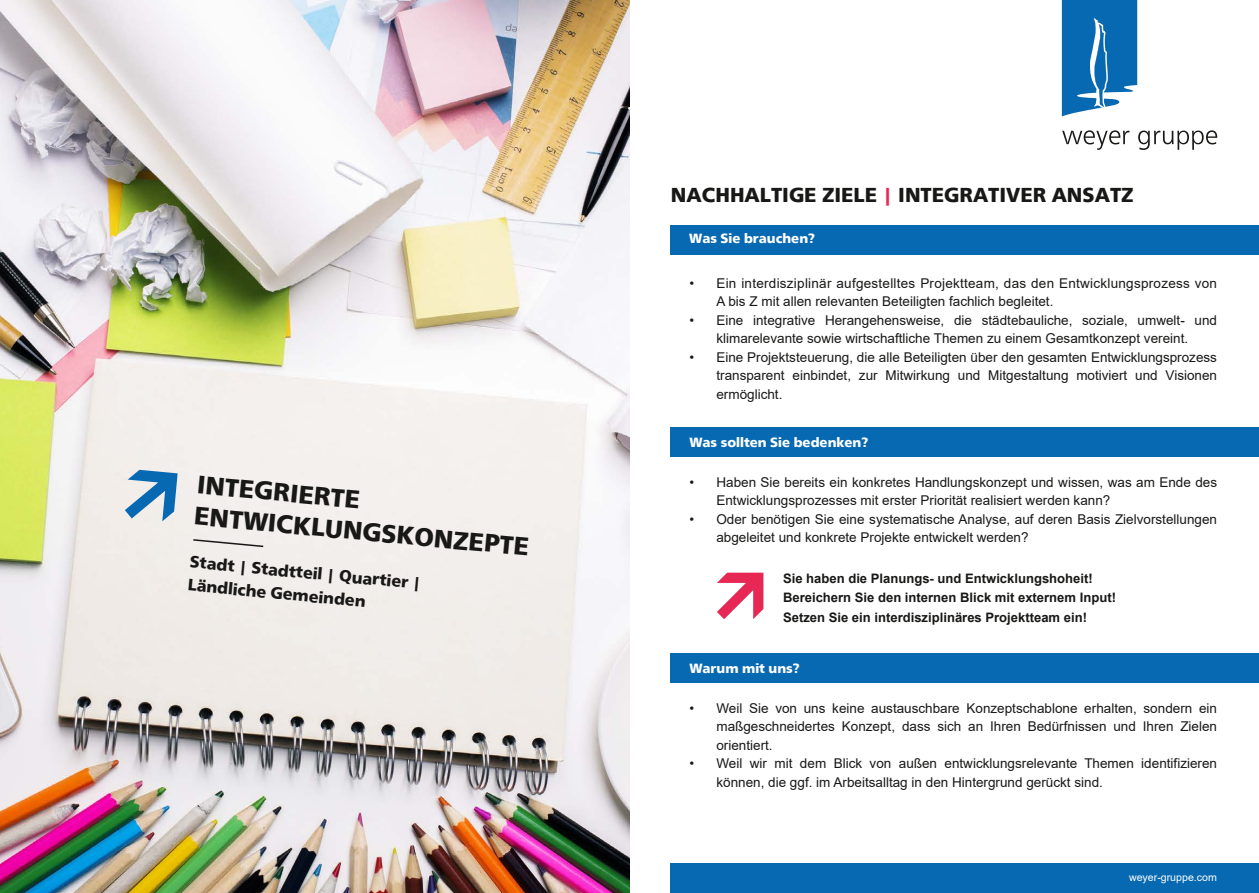
<style>
.page{position:relative;width:1259px;height:893px;background:#fff}
.page>*{position:absolute;margin:0;border:0;box-sizing:border-box;transform-origin:0 0}
.t1{font:800 26.25px/32px "Front Page Baltic";color:#181817}
.t2{font:800 21px "Front Page Baltic";color:#181817}
.t3{font:800 16.95px/23px "Front Page Baltic";color:#181817}
.t4{font:800 13.8px "Front Page Baltic";color:#fff}
.t5{font:13.5px/18.5px "Arial";color:#181817}
.t6{font:13.5px/18.5px "Arial";letter-spacing:.02em;color:#181817}
.t7{font:700 13.05px/19.5px "Arial";color:#181817}
.t8{font:10.5px "Arial";color:#fff}
.s1{color:#e72854}
</style>
<div class="page">
<div style="left:671px;top:427px;width:588px;height:30px;background:#0769b2"></div>
<div style="left:671px;top:653px;width:588px;height:29px;background:#0769b2"></div>
<svg style="left:717px;top:573px;width:46px;height:46px"></svg>
<div style="left:671px;top:225px;width:588px;height:29px;background:#0769b2"></div>
<svg style="left:1062px;top:130px;width:67px;height:20px"></svg>
<svg style="left:1138px;top:130px;width:79px;height:20px"></svg>
<svg style="left:1062px;top:1px;width:75px;height:115px"></svg>
<div style="left:671px;top:864px;width:588px;height:29px;background:#0769b2"></div>
<hr style="left:1062px;top:0;width:75px;height:1px;background:#0769b2">
<img style="left:0;top:0;width:629px;height:893px">
<svg style="left:125px;top:470px;width:53px;height:51px;background:#7eacce"></svg>
<svg style="left:192px;top:538px;width:73px;height:10px"></svg>
<h1 class="t1" style="left:198px;top:469px;width:338px;rotate:5deg">INTEGRIERTE<br>ENTWICKLUNGSKONZEPTE</h1>
<p class="t3" style="left:191px;top:551px;width:234px;rotate:5deg">Stadt | Stadtteil | Quartier |<br>Ländliche Gemeinden</p>
<h2 class="t2" style="left:671px;top:183px;width:464px">NACHHALTIGE ZIELE <span class="s1">|</span> INTEGRATIVER ANSATZ</h2>
<p class="t4" style="left:689px;top:231px;width:127px">Was Sie brauchen?</p>
<p class="t6" style="left:716px;top:274px;width:502px;text-indent:-27px">• Ein interdisziplinär aufgestelltes Projektteam, das den Entwicklungsprozess von<br>A bis Z mit allen relevanten Beteiligten fachlich begleitet.</p>
<p class="t5" style="left:689px;top:311px;width:529px;text-align:center">• Eine integrative Herangehensweise, die städtebauliche, soziale, umwelt- und klimarelevante sowie wirtschaftliche Themen zu einem Gesamtkonzept vereint.</p>
<p class="t5" style="left:716px;top:348px;width:502px;text-align:justify;text-indent:-27px">• Eine Projektsteuerung, die alle Beteiligten über den gesamten Entwicklungsprozess transparent einbindet, zur Mitwirkung und Mitgestaltung motiviert und Visionen ermöglicht.</p>
<p class="t4" style="left:689px;top:434px;width:180px">Was sollten Sie bedenken?</p>
<p class="t5" style="left:716px;top:473px;width:502px;text-indent:-27px">• Haben Sie bereits ein konkretes Handlungskonzept und wissen, was am Ende des<br>Entwicklungsprozesses mit erster Priorität realisiert werden kann?</p>
<p class="t5" style="left:716px;top:510px;width:502px;text-indent:-27px">• Oder benötigen Sie eine systematische Analyse, auf deren Basis Zielvorstellungen abgeleitet und konkrete Projekte entwickelt werden?</p>
<p class="t7" style="left:783px;top:568px;width:334px">Sie haben die Planungs- und Entwicklungshoheit!<br>Bereichern Sie den internen Blick mit externem Input!<br>Setzen Sie ein interdisziplinäres Projektteam ein!</p>
<p class="t4" style="left:689px;top:660px;width:112px">Warum mit uns?</p>
<p class="t5" style="left:716px;top:699px;width:502px;text-align:justify;text-indent:-27px">• Weil Sie von uns keine austauschbare Konzeptschablone erhalten, sondern ein maßgeschneidertes Konzept, dass sich an Ihren Bedürfnissen und Ihren Zielen orientiert.</p>
<p class="t5" style="left:716px;top:754px;width:502px;text-indent:-27px">• Weil wir mit dem Blick von außen entwicklungsrelevante Themen identifizieren können, die ggf. im Arbeitsalltag in den Hintergrund gerückt sind.</p>
<p class="t8" style="left:1129px;top:870px;width:89px">weyer-gruppe.com</p>
</div>
